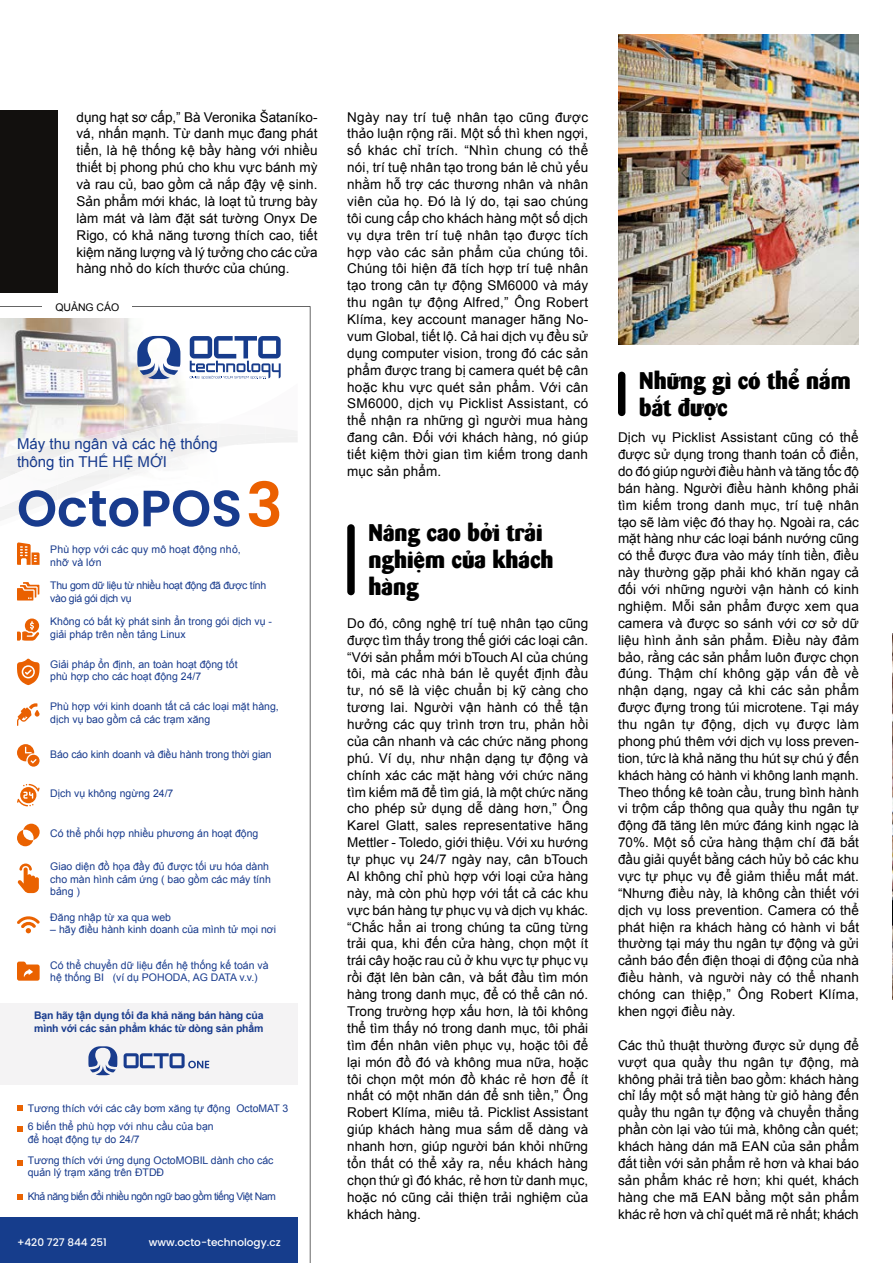
<style>
.page{position:relative;width:893px;height:1263px;background:#fff}
.page>*{position:absolute;margin:0;border:0;box-sizing:border-box;transform-origin:0 0}
.t1{font:600 51px "Poppins";color:#183b8d}
.t2{font:800 24px/27px "Barmeno";color:#000}
.t3{font:700 18.75px "Arial";color:#fff}
.t4{font:15px/18px "Arial";color:#183b8d}
.t5{font:13.5px/16.8px "Arial";letter-spacing:.005em;color:#000;text-align:justify}
.t6{font:10.5px/12.6px "Arial";color:#183b8d}
.t7{font:700 10.5px/12.6px "Arial";letter-spacing:-.02em;color:#183b8d}
.t8{font:10.5px/12.6px "Arial";letter-spacing:-.03em;color:#183b8d}
.t9{font:10.5px "Arial";letter-spacing:-.05em;color:#183b8d}
.t10{font:500 10.5px "Poppins";color:#fff}
.t11{font:10.5px "Arial";letter-spacing:-.005em;color:#000}
.s1{font-size:61.5px;color:#eb6000}
</style>
<div class="page">
<div style="left:0;top:111px;width:57px;height:1152px;background:#12100e"></div>
<div style="left:0;top:293px;width:323px;height:970px;background:#fff"></div>
<svg style="left:0;top:306px;width:310px;height:957px"></svg>
<div style="left:0;top:319px;width:298px;height:944px;background:#fff"></div>
<img style="left:0;top:319px;width:190px;height:84px">
<img style="left:0;top:403px;width:30px;height:24px">
<img style="left:30px;top:403px;width:47px;height:24px">
<img style="left:77px;top:403px;width:47px;height:24px">
<img style="left:124px;top:403px;width:47px;height:22px">
<svg style="left:0;top:509px;width:31px;height:12px"></svg>
<img style="left:167px;top:416px;width:30px;height:7px">
<img style="left:121px;top:425px;width:46px;height:2px">
<img style="left:167px;top:423px;width:4px;height:4px">
<img style="left:0;top:427px;width:297px;height:80px">
<img style="left:100px;top:455px;width:24px;height:9px">
<img style="left:124px;top:438px;width:48px;height:23px">
<img style="left:171px;top:423px;width:48px;height:25px">
<img style="left:219px;top:424px;width:47px;height:13px">
<img style="left:0;top:489px;width:30px;height:16px">
<img style="left:30px;top:473px;width:47px;height:22px">
<img style="left:77px;top:464px;width:39px;height:13px">
<div style="left:0;top:1218px;width:298px;height:45px;background:#163d8c"></div>
<svg style="left:137px;top:336px;width:43px;height:43px"></svg>
<svg style="left:190px;top:336px;width:91px;height:43px"></svg>
<svg style="left:17px;top:542px;width:23px;height:23px"></svg>
<svg style="left:17px;top:582px;width:22px;height:18px"></svg>
<svg style="left:17px;top:618px;width:22px;height:23px"></svg>
<svg style="left:17px;top:658px;width:23px;height:27px"></svg>
<svg style="left:17px;top:703px;width:23px;height:23px"></svg>
<svg style="left:17px;top:744px;width:23px;height:23px"></svg>
<svg style="left:17px;top:784px;width:23px;height:22px"></svg>
<svg style="left:17px;top:824px;width:23px;height:22px"></svg>
<svg style="left:17px;top:916px;width:23px;height:17px"></svg>
<svg style="left:17px;top:961px;width:23px;height:20px"></svg>
<svg style="left:18px;top:863px;width:21px;height:30px"></svg>
<div style="left:0;top:1003px;width:298px;height:81px;background:#f4f3f4"></div>
<svg style="left:88px;top:1046px;width:29px;height:29px"></svg>
<svg style="left:124px;top:1053px;width:85px;height:15px"></svg>
<svg style="left:17px;top:1160px;width:5px;height:6px"></svg>
<svg style="left:11px;top:1194px;width:36px;height:24px"></svg>
<svg style="left:17px;top:1106px;width:5px;height:5px"></svg>
<svg style="left:17px;top:1127px;width:5px;height:5px"></svg>
<div style="left:43px;top:302px;width:89px;height:10px;background:#fff"></div>
<div style="left:347px;top:524px;width:8px;height:71px;background:#000;border-radius:4px"></div>
<div style="left:618px;top:372px;width:7px;height:44px;background:#000;border-radius:4px"></div>
<img style="left:618px;top:34px;width:241px;height:310px">
<p class="t5" style="left:77px;top:109px;width:243px">dụng hạt sơ cấp,” Bà Veronika Šataníko&shy;vá, nhấn mạnh. Từ danh mục đang phát tiển, là hệ thống kệ bầy hàng với nhiều thiết bị phong phú cho khu vực bánh mỳ và rau củ, bao gồm cả nắp đậy vệ sinh.<br>Sản phẩm mới khác, là loạt tủ trưng bày làm mát và làm đặt sát tường Onyx De Rigo, có khả năng tương thích cao, tiết kiệm năng lượng và lý tưởng cho các cửa hàng nhỏ do kích thước của chúng.</p>
<p class="t5" style="left:347px;top:109px;width:243px">Ngày nay trí tuệ nhân tạo cũng được thảo luận rộng rãi. Một số thì khen ngợi, số khác chỉ trích. “Nhìn chung có thể nói, trí tuệ nhân tạo trong bán lẻ chủ yếu nhằm hỗ trợ các thương nhân và nhân viên của họ. Đó là lý do, tại sao chúng tôi cung cấp cho khách hàng một số dịch vụ dựa trên trí tuệ nhân tạo được tích hợp vào các sản phẩm của chúng tôi.<br>Chúng tôi hiện đã tích hợp trí tuệ nhân tạo trong cân tự động SM6000 và máy thu ngân tự động Alfred,” Ông Robert Klíma, key account manager hãng No&shy;vum Global, tiết lộ. Cả hai dịch vụ đều sử dụng computer vision, trong đó các sản phẩm được trang bị camera quét bệ cân hoặc khu vực quét sản phẩm. Với cân SM6000, dịch vụ Picklist Assistant, có thể nhận ra những gì người mua hàng đang cân. Đối với khách hàng, nó giúp tiết kiệm thời gian tìm kiếm trong danh mục sản phẩm.</p>
<p class="t11" style="left:56px;top:300px;width:65px">QUẢNG CÁO</p>
<p class="t4" style="left:17px;top:435px;width:202px">Máy thu ngân và các hệ thống thông tin THẾ HỆ MỚI</p>
<h1 class="t1" style="left:17px;top:479px;width:267px">OctoPOS<span class="s1">3</span></h1>
<p class="t6" style="left:50px;top:543px;width:192px">Phù hợp với các quy mô hoạt động nhỏ, nhỡ và lớn</p>
<p class="t8" style="left:50px;top:579px;width:218px">Thu gom dữ liệu từ nhiều hoạt động đã được tính vào giá gói dịch vụ</p>
<p class="t6" style="left:50px;top:615px;width:223px">Không có bất kỳ phát sinh ẩn trong gói dịch vụ - giải pháp trên nền tảng Linux</p>
<p class="t6" style="left:50px;top:658px;width:189px">Giải pháp ổn định, an toàn hoạt động tốt phù hợp cho các hoạt động 24/7</p>
<p class="t6" style="left:50px;top:700px;width:230px">Phù hợp với kinh doanh tất cả các loại mặt hàng, dịch vụ bao gồm cả các trạm xăng</p>
<p class="t6" style="left:50px;top:748px;width:223px">Báo cáo kinh doanh và điều hành trong thời gian</p>
<p class="t6" style="left:50px;top:787px;width:125px">Dịch vụ không ngừng 24/7</p>
<p class="t6" style="left:50px;top:827px;width:210px">Có thể phối hợp nhiều phương án hoạt động</p>
<p class="t6" style="left:50px;top:860px;width:222px">Giao diện đồ họa đầy đủ được tối ưu hóa dành cho màn hình cảm ứng ( bao gồm các máy tính bảng )</p>
<p class="t6" style="left:50px;top:911px;width:122px">Đăng nhập từ xa qua web</p>
<p class="t6" style="left:50px;top:923px;width:227px">– hãy điều hành kinh doanh của mình tử mọi nơi</p>
<p class="t6" style="left:50px;top:959px;width:220px">Có thể chuyển dữ liệu đến hệ thống kế toán và hệ thống BI (ví dụ POHODA, AG DATA v.v.)</p>
<p class="t7" style="left:34px;top:1010px;width:231px">Bạn hãy tận dụng tối đa khả năng bán hàng của mình với các sản phẩm khác từ dòng sản phẩm</p>
<p class="t6" style="left:28px;top:1099px;width:262px;line-height:18px">Tương thích với các cây bơm xăng tự động OctoMAT 3<br>6 biến thể phù hợp với nhu cầu của bạn</p>
<p class="t6" style="left:28px;top:1133px;width:114px">để hoạt động tự do 24/7</p>
<p class="t6" style="left:28px;top:1154px;width:247px">Tương thích với ứng dụng OctoMOBIL dành cho các quản lý trạm xăng trên ĐTDĐ</p>
<p class="t9" style="left:28px;top:1190px;width:250px">Khả năng biến đổi nhiều ngôn ngữ bao gồm tiếng Việt Nam</p>
<h3 class="t3" style="left:18px;top:1226px;width:22px">34</h3>
<p class="t10" style="left:17px;top:1236px;width:91px">+420 727 844 251</p>
<p class="t10" style="left:149px;top:1236px;width:133px">www.octo-technology.cz</p>
<h2 class="t2" style="left:369px;top:518px;width:187px">Nâng cao bởi trải nghiệm của khách hàng</h2>
<p class="t5" style="left:347px;top:615px;width:243px">Do đó, công nghệ trí tuệ nhân tạo cũng được tìm thấy trong thế giới các loại cân. “Với sản phẩm mới bTouch AI của chúng tôi, mà các nhà bán lẻ quyết định đầu tư, nó sẽ là việc chuẩn bị kỹ càng cho tương lai. Người vận hành có thể tận hưởng các quy trình trơn tru, phản hồi của cân nhanh và các chức năng phong phú. Ví dụ, như nhận dạng tự động và chính xác các mặt hàng với chức năng tìm kiếm mã để tìm giá, là một chức năng cho phép sử dụng dễ dàng hơn,” Ông Karel Glatt, sales representative hãng Mettler - Toledo, giới thiệu. Với xu hướng tự phục vụ 24/7 ngày nay, cân bTouch AI không chỉ phù hợp với loại cửa hàng này, mà còn phù hợp với tất cả các khu vực bán hàng tự phục vụ và dịch vụ khác. “Chắc hẳn ai trong chúng ta cũng từng trải qua, khi đến cửa hàng, chọn một ít trái cây hoặc rau củ ở khu vực tự phục vụ rồi đặt lên bàn cân, và bắt đầu tìm món hàng trong danh mục, để có thể cân nó.<br>Trong trường hợp xấu hơn, là tôi không thể tìm thấy nó trong danh mục, tôi phải tìm đến nhân viên phục vụ, hoặc tôi để lại món đồ đó và không mua nữa, hoặc tôi chọn một món đồ khác rẻ hơn để ít nhất có một nhãn dán để snh tiền,” Ông Robert Klíma, miêu tả. Picklist Assistant giúp khách hàng mua sắm dễ dàng và nhanh hơn, giúp người bán khỏi những tổn thất có thể xảy ra, nếu khách hàng chọn thứ gì đó khác, rẻ hơn từ danh mục, hoặc nó cũng cải thiện trải nghiệm của khách hàng.</p>
<h2 class="t2" style="left:639px;top:365px;width:213px">Những gì có thể nắm bắt được</h2>
<p class="t5" style="left:618px;top:429px;width:243px">Dịch vụ Picklist Assistant cũng có thể được sử dụng trong thanh toán cổ điển, do đó giúp người điều hành và tăng tốc độ bán hàng. Người điều hành không phải tìm kiếm trong danh mục, trí tuệ nhân tạo sẽ làm việc đó thay họ. Ngoài ra, các mặt hàng như các loại bánh nướng cũng có thể được đưa vào máy tính tiền, điều này thường gặp phải khó khăn ngay cả đối với những người vận hành có kinh nghiệm. Mỗi sản phẩm được xem qua camera và được so sánh với cơ sở dữ liệu hình ảnh sản phẩm. Điều này đảm bảo, rằng các sản phẩm luôn được chọn đúng. Thậm chí không gặp vấn đề về nhận dạng, ngay cả khi các sản phẩm được đựng trong túi microtene. Tại máy thu ngân tự động, dịch vụ được làm phong phú thêm với dịch vụ loss preven&shy;tion, tức là khả năng thu hút sự chú ý đến khách hàng có hành vi không lanh mạnh.<br>Theo thống kê toàn cầu, trung bình hành vi trộm cắp thông qua quầy thu ngân tự động đã tăng lên mức đáng kinh ngạc là 70%. Một số cửa hàng thậm chí đã bắt đầu giải quyết bằng cách hủy bỏ các khu vực tự phục vụ để giảm thiểu mất mát. “Nhưng điều này, là không cần thiết với dịch vụ loss prevention. Camera có thể phát hiện ra khách hàng có hành vi bất thường tại máy thu ngân tự động và gửi cảnh báo đến điện thoại di động của nhà điều hành, và người này có thể nhanh chóng can thiệp,” Ông Robert Klíma, khen ngợi điều này.</p>
<p class="t5" style="left:618px;top:1037px;width:242px">Các thủ thuật thường được sử dụng để vượt qua quầy thu ngân tự động, mà không phải trả tiền bao gồm: khách hàng chỉ lấy một số mặt hàng từ giỏ hàng đến quầy thu ngân tự động và chuyển thẳng phần còn lại vào túi mà, không cần quét; khách hàng dán mã EAN của sản phẩm đắt tiền với sản phẩm rẻ hơn và khai báo sản phẩm khác rẻ hơn; khi quét, khách hàng che mã EAN bằng một sản phẩm khác rẻ hơn và chỉ quét mã rẻ nhất; khách</p>
</div>
